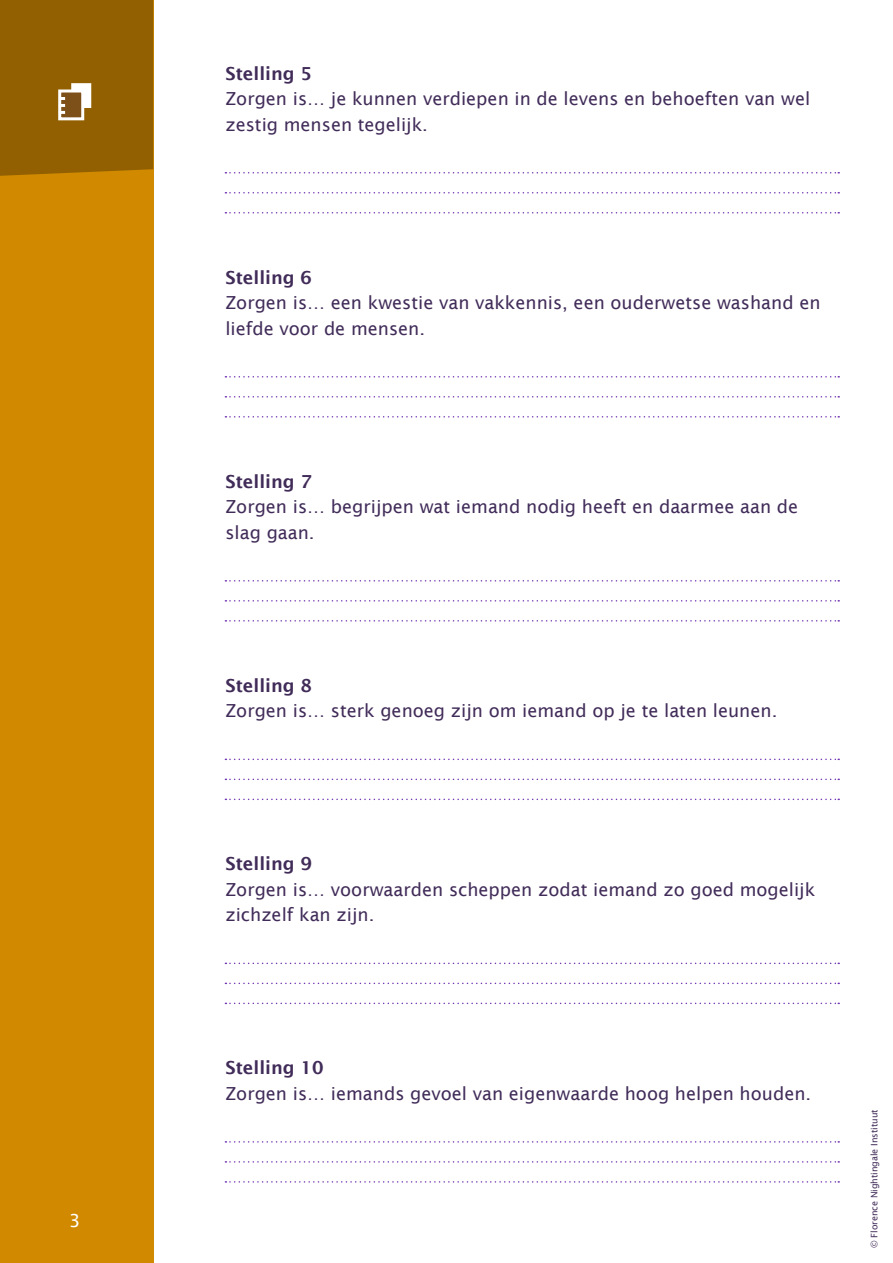
<style>
.page{position:relative;width:893px;height:1263px;background:#fff}
.page>*{position:absolute;margin:0;border:0;box-sizing:border-box;transform-origin:0 0}
.t1{font:18px/25.5px "Lucida Sans";color:#412c59}
.t2{font:600 18px "Lucida Sans";color:#412c59}
.t3{font:18px "Lucida Sans";color:#fff}
.t4{font:9px "Lucida Sans";letter-spacing:-.005em;color:#412c59}
</style>
<div class="page">
<div style="left:0;top:0;width:153px;height:1263px;background:#d18a00"></div>
<svg style="left:225px;top:172px;width:614px;height:1px"></svg>
<svg style="left:225px;top:376px;width:614px;height:1px"></svg>
<svg style="left:225px;top:580px;width:614px;height:1px"></svg>
<svg style="left:225px;top:758px;width:614px;height:2px"></svg>
<svg style="left:225px;top:962px;width:614px;height:2px"></svg>
<svg style="left:225px;top:1141px;width:614px;height:1px"></svg>
<svg style="left:225px;top:192px;width:614px;height:2px"></svg>
<svg style="left:225px;top:396px;width:614px;height:2px"></svg>
<svg style="left:225px;top:600px;width:614px;height:2px"></svg>
<svg style="left:225px;top:779px;width:614px;height:1px"></svg>
<svg style="left:225px;top:983px;width:614px;height:1px"></svg>
<svg style="left:225px;top:1161px;width:614px;height:2px"></svg>
<svg style="left:225px;top:212px;width:614px;height:2px"></svg>
<svg style="left:225px;top:416px;width:614px;height:2px"></svg>
<svg style="left:225px;top:620px;width:614px;height:2px"></svg>
<svg style="left:225px;top:799px;width:614px;height:1px"></svg>
<svg style="left:225px;top:1003px;width:614px;height:1px"></svg>
<svg style="left:225px;top:1181px;width:614px;height:2px"></svg>
<div style="left:0;top:0;width:153px;height:176px;background:#926000"></div>
<p class="t3" style="left:69px;top:1210px;width:13px">3</p>
<p class="t2" style="left:225px;top:63px;width:88px">Stelling 5</p>
<p class="t1" style="left:225px;top:86px;width:586px">Zorgen is… je kunnen verdiepen in de levens en behoeften van wel zestig mensen tegelijk.</p>
<p class="t2" style="left:225px;top:267px;width:88px">Stelling 6</p>
<p class="t1" style="left:225px;top:290px;width:597px">Zorgen is… een kwestie van vakkennis, een ouderwetse washand en liefde voor de mensen.</p>
<p class="t2" style="left:225px;top:471px;width:88px">Stelling 7</p>
<p class="t1" style="left:225px;top:494px;width:574px">Zorgen is… begrijpen wat iemand nodig heeft en daarmee aan de slag gaan.</p>
<p class="t2" style="left:225px;top:675px;width:88px">Stelling 8</p>
<p class="t1" style="left:225px;top:698px;width:553px">Zorgen is… sterk genoeg zijn om iemand op je te laten leunen.</p>
<p class="t2" style="left:225px;top:853px;width:88px">Stelling 9</p>
<p class="t1" style="left:225px;top:876px;width:591px">Zorgen is… voorwaarden scheppen zodat iemand zo goed mogelijk zichzelf kan zijn.</p>
<p class="t2" style="left:225px;top:1057px;width:100px">Stelling 10</p>
<p class="t1" style="left:225px;top:1080px;width:587px">Zorgen is… iemands gevoel van eigenwaarde hoog helpen houden.</p>
<p class="t4" style="left:869px;top:1248px;width:140px;rotate:-90deg">© Florence Nightingale Instituut</p>
</div>
